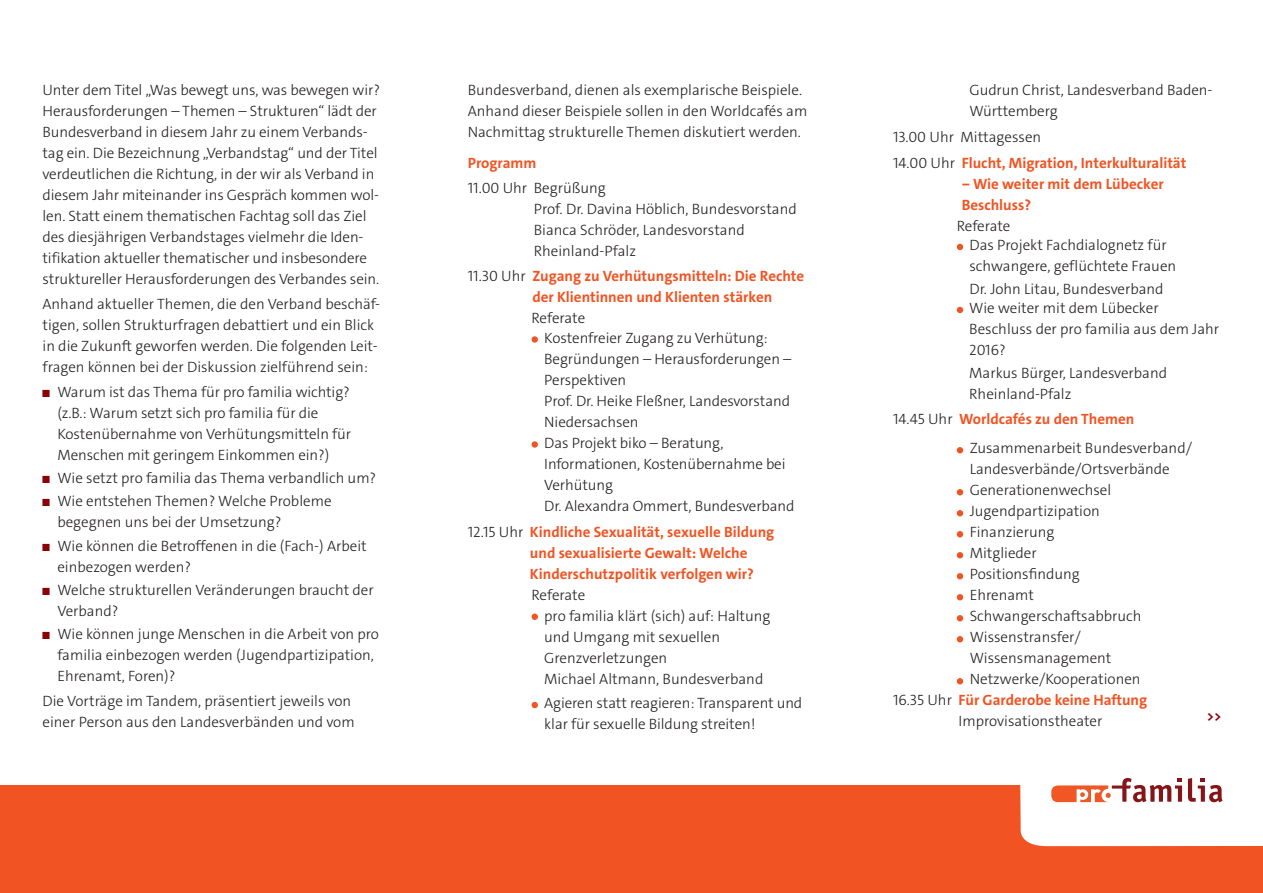
<style>
.page{position:relative;width:1263px;height:893px;background:#fff}
.page>*{position:absolute;margin:0;border:0;box-sizing:border-box;transform-origin:0 0}
.Grundschrift{font:300 15px/21px "The Sans C4 s";letter-spacing:-.005em;color:#231f20}
.Grundschrift_Program{font:300 15px/21px "The Sans C4 s";color:#231f20}
.Headline_orange{font:700 15px/21px "The Sans C4 s";color:#f15422}
.Grundschrift_Aufzähl{font:300 15px/21px "The Sans C4 s";letter-spacing:-.005em;color:#231f20}
.Grundschrift_Program-2{font:700 15px/21px "The Sans C4 s";color:#f15422}
.Headline_orange-2{font:300 15px/21px "The Sans C4 s";color:#231f20}
.t1{font:700 13.5px "The Sans C4 s";color:#8b0108}
.s1{font-size:10.5px;color:#8b0108}
.s2{font-weight:300;color:#231f20}
.s3{font-weight:700;color:#f15422}
</style>
<div class="page">
<svg style="left:1188px;top:778px;width:17px;height:7px"></svg>
<svg style="left:1122px;top:778px;width:60px;height:7px"></svg>
<svg style="left:0;top:785px;width:1263px;height:108px;background:#f16337"></svg>
<div style="left:531px;top:336px;width:7px;height:7px;background:#f15422;border-radius:50%"></div>
<div style="left:531px;top:441px;width:7px;height:7px;background:#f15422;border-radius:50%"></div>
<div style="left:531px;top:614px;width:7px;height:6px;background:#f15422;border-radius:50%"></div>
<div style="left:531px;top:702px;width:7px;height:6px;background:#f15422;border-radius:50%"></div>
<svg style="left:957px;top:244px;width:6px;height:6px"></svg>
<svg style="left:957px;top:307px;width:6px;height:6px"></svg>
<svg style="left:957px;top:447px;width:6px;height:6px"></svg>
<svg style="left:957px;top:489px;width:6px;height:6px"></svg>
<svg style="left:957px;top:510px;width:6px;height:6px"></svg>
<svg style="left:957px;top:531px;width:6px;height:6px"></svg>
<svg style="left:957px;top:552px;width:6px;height:6px"></svg>
<svg style="left:957px;top:573px;width:6px;height:6px"></svg>
<svg style="left:957px;top:594px;width:6px;height:6px"></svg>
<svg style="left:957px;top:615px;width:6px;height:6px"></svg>
<svg style="left:957px;top:636px;width:6px;height:6px"></svg>
<svg style="left:957px;top:678px;width:6px;height:6px"></svg>
<p class="Grundschrift" style="left:43px;top:79px;width:339px">Unter dem Titel „Was bewegt uns, was bewegen wir?<br>Herausforderungen – Themen – Strukturen“ lädt der Bundesverband in diesem Jahr zu einem Verbands&shy;tag ein. Die Bezeichnung „Verbandstag“ und der Titel verdeutlichen die Richtung, in der wir als Verband in diesem Jahr miteinander ins Gespräch kommen wol&shy;len. Statt einem thematischen Fachtag soll das Ziel des diesjährigen Verbandstages vielmehr die Iden&shy;tifikation aktueller thematischer und insbesondere struktureller Herausforderungen des Verbandes sein.</p>
<p class="Grundschrift" style="left:43px;top:293px;width:339px">Anhand aktueller Themen, die den Verband beschäf&shy;tigen, sollen Strukturfragen debattiert und ein Blick in die Zukunft geworfen werden. Die folgenden Leit&shy;fragen können bei der Diskussion zielführend sein:</p>
<p class="Grundschrift" style="left:57px;top:382px;width:295px;text-indent:-15px"><span class="s1">■</span> Warum ist das Thema für pro familia wichtig? (z.B.: Warum setzt sich pro familia für die Kostenübernahme von Verhütungsmitteln für Menschen mit geringem Einkommen ein?)</p>
<p class="Grundschrift" style="left:43px;top:468px;width:335px"><span class="s1">■</span> Wie setzt pro familia das Thema verbandlich um?</p>
<p class="Grundschrift" style="left:57px;top:491px;width:276px;text-indent:-15px"><span class="s1">■</span> Wie entstehen Themen? Welche Probleme begegnen uns bei der Umsetzung?</p>
<p class="Grundschrift" style="left:57px;top:535px;width:311px;text-indent:-15px"><span class="s1">■</span> Wie können die Betroffenen in die (Fach-) Arbeit einbezogen werden?</p>
<p class="Grundschrift" style="left:57px;top:579px;width:318px;text-indent:-15px"><span class="s1">■</span> Welche strukturellen Veränderungen braucht der<br>Verband?</p>
<p class="Grundschrift" style="left:57px;top:623px;width:323px;text-indent:-15px"><span class="s1">■</span> Wie können junge Menschen in die Arbeit von pro familia einbezogen werden (Jugendpartizipation,<br>Ehrenamt, Foren)?</p>
<p class="Grundschrift" style="left:43px;top:691px;width:314px">Die Vorträge im Tandem, präsentiert jeweils von einer Person aus den Landesverbänden und vom</p>
<p class="Grundschrift" style="left:468px;top:79px;width:341px">Bundesverband, dienen als exemplarische Beispiele.<br>Anhand dieser Beispiele sollen in den Worldcafés am<br>Nachmittag strukturelle Themen diskutiert werden.</p>
<p class="Headline_orange" style="left:468px;top:152px;width:70px">Programm</p>
<p class="Grundschrift_Program" style="left:534px;top:177px;width:264px;text-indent:-66px">11.00 Uhr Begrüßung<br>Prof. Dr. Davina Höblich, Bundesvorstand<br>Bianca Schröder, Landesvorstand<br>Rheinland-Pfalz</p>
<p class="Grundschrift_Program-2" style="left:532px;top:266px;width:273px;text-indent:-65px"><span class="s2">11.30 Uhr</span> Zugang zu Verhütungsmitteln: Die Rechte der Klientinnen und Klienten stärken</p>
<p class="Grundschrift_Program" style="left:544px;top:308px;width:225px;line-height:19.5px;text-indent:-13px">Referate<br>Kostenfreier Zugang zu Verhütung:</p>
<p class="Grundschrift_Program" style="left:544px;top:348px;width:249px">Begründungen – Herausforderungen –<br>Perspektiven<br>Prof. Dr. Heike Fleßner, Landesvorstand<br>Niedersachsen</p>
<p class="Grundschrift_Program" style="left:544px;top:432px;width:252px">Das Projekt biko – Beratung,<br>Informationen, Kostenübernahme bei<br>Verhütung<br>Dr. Alexandra Ommert, Bundesverband</p>
<p class="Headline_orange" style="left:530px;top:522px;width:246px;text-indent:-62px"><span class="s2">12.15 Uhr</span> Kindliche Sexualität, sexuelle Bildung und sexualisierte Gewalt: Welche<br>Kinderschutzpolitik verfolgen wir?</p>
<p class="Grundschrift_Aufzähl" style="left:544px;top:585px;width:228px;text-indent:-13px">Referate<br>pro familia klärt (sich) auf: Haltung und Umgang mit sexuellen<br>Grenzverletzungen<br>Michael Altmann, Bundesverband</p>
<p class="Grundschrift_Aufzähl" style="left:544px;top:693px;width:260px">Agieren statt reagieren: Transparent und klar für sexuelle Bildung streiten!</p>
<p class="Grundschrift_Aufzähl" style="left:969px;top:79px;width:244px">Gudrun Christ, Landesverband Baden-<br>Württemberg</p>
<p class="Grundschrift_Program" style="left:893px;top:127px;width:150px">13.00 Uhr Mittagessen</p>
<p class="Headline_orange" style="left:962px;top:152px;width:226px;text-indent:-69px"><span class="s2">14.00 Uhr</span> Flucht, Migration, Interkulturalität ‒ Wie weiter mit dem Lübecker<br>Beschluss?</p>
<p class="Grundschrift_Program" style="left:969px;top:216px;width:199px;line-height:19.5px;text-indent:-13px">Referate<br>Das Projekt Fachdialognetz für</p>
<p class="Grundschrift_Program" style="left:969px;top:255px;width:208px;line-height:22.5px">schwangere, geflüchtete Frauen<br>Dr. John Litau, Bundesverband</p>
<p class="Grundschrift_Program" style="left:969px;top:298px;width:252px">Wie weiter mit dem Lübecker<br>Beschluss der pro familia aus dem Jahr<br>2016?</p>
<p class="Grundschrift_Program" style="left:969px;top:362px;width:199px">Markus Bürger, Landesverband<br>Rheinland-Pfalz</p>
<p class="Headline_orange" style="left:893px;top:408px;width:243px"><span class="s2">14.45 Uhr</span> Worldcafés zu den Themen</p>
<p class="Grundschrift_Program" style="left:970px;top:438px;width:224px">Zusammenarbeit Bundesverband/<br>Landesverbände/Ortsverbände</p>
<p class="Grundschrift_Program" style="left:970px;top:480px;width:143px">Generationenwechsel</p>
<p class="Grundschrift_Program" style="left:970px;top:501px;width:132px">Jugendpartizipation</p>
<p class="Grundschrift_Program" style="left:970px;top:522px;width:86px">Finanzierung</p>
<p class="Grundschrift_Program" style="left:970px;top:543px;width:69px">Mitglieder</p>
<p class="Grundschrift_Program" style="left:970px;top:564px;width:112px">Positionsfindung</p>
<p class="Grundschrift_Program" style="left:970px;top:585px;width:66px">Ehrenamt</p>
<p class="Grundschrift_Program" style="left:970px;top:606px;width:173px">Schwangerschaftsabbruch</p>
<p class="Grundschrift_Program" style="left:970px;top:627px;width:143px">Wissenstransfer/<br>Wissensmanagement</p>
<p class="Grundschrift_Program" style="left:970px;top:669px;width:172px">Netzwerke/Kooperationen</p>
<p class="Headline_orange-2" style="left:958px;top:690px;width:190px;text-indent:-65px">16.35 Uhr <span class="s3">Für Garderobe keine Haftung<br></span>Improvisationstheater</p>
<p class="t1" style="left:1207px;top:708px;width:16px">&gt;&gt;</p>
</div>
